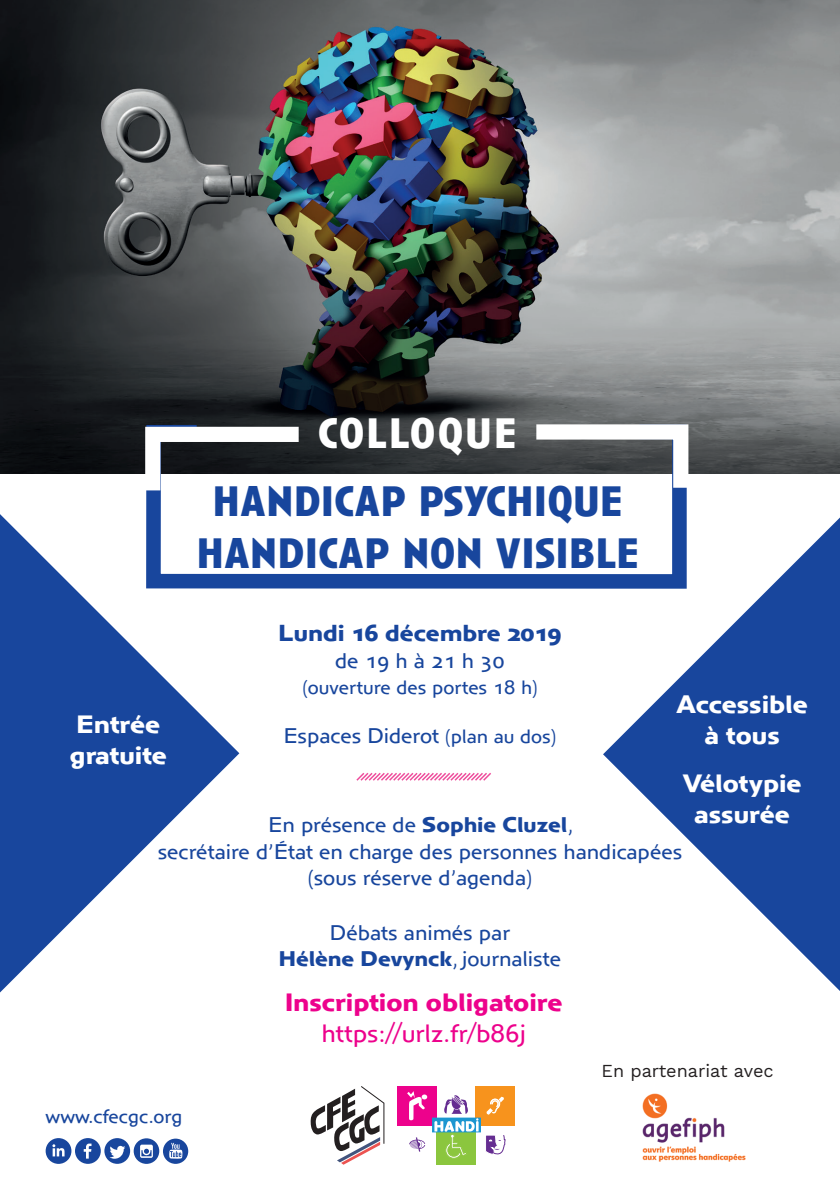
<style>
.page{position:relative;width:840px;height:1191px;background:#fff}
.page>*{position:absolute;margin:0;border:0;box-sizing:border-box;transform-origin:0 0}
.t1{font:700 44px/52.8px "Anisette Pro";color:#18469d;text-align:center}
.t2{font:700 44px "Anisette Pro";letter-spacing:.04em;color:#fff}
.t3{font:700 26px/31.2px "Anisette Pro Petite";color:#fff;text-align:center}
.t4{font:700 26px "Anisette Pro Petite";color:#ed028c}
.t5{font:26px "Anisette Pro Petite";color:#ed028c}
.t6{font:700 24px "Anisette Pro Petite";color:#18469d}
.t7{font:22px/26.4px "Anisette Pro Petite";color:#18469d;text-align:center}
.t8{font:20px "Anisette Pro Petite";color:#18469d}
.t9{font:18px "Work Sans";color:#231f20}
.s1{font-size:20px}
.s2{font-weight:700}
</style>
<div class="page">
<img style="left:0;top:0;width:839px;height:474px">
<img style="left:642px;top:1093px;width:104px;height:69px">
<svg style="left:0;top:468px;width:240px;height:525px"></svg>
<svg style="left:603px;top:518px;width:236px;height:472px;fill:#18469d"></svg>
<svg style="left:139px;top:417px;width:554px;height:179px"></svg>
<svg style="left:137px;top:419px;width:177px;height:86px"></svg>
<svg style="left:521px;top:417px;width:174px;height:86px"></svg>
<svg style="left:409px;top:1137px;width:16px;height:14px"></svg>
<div style="left:397px;top:1086px;width:39px;height:39px;background:#ed028c"></div>
<svg style="left:407px;top:1091px;width:20px;height:29px"></svg>
<div style="left:475px;top:1086px;width:39px;height:39px;background:#f7931d"></div>
<svg style="left:486px;top:1096px;width:17px;height:18px"></svg>
<div style="left:436px;top:1125px;width:39px;height:39px;background:#8bc63e"></div>
<div style="left:432px;top:1118px;width:48px;height:14px;border:1px solid #1c96d0"></div>
<svg style="left:434px;top:1094px;width:44px;height:65px"></svg>
<svg style="left:486px;top:1135px;width:19px;height:20px"></svg>
<svg style="left:310px;top:1086px;width:74px;height:78px"></svg>
<div style="left:75px;top:1138px;width:26px;height:25px;background:#18469d;border-radius:50%"></div>
<div style="left:46px;top:1138px;width:25px;height:25px;background:#18469d;border-radius:50%"></div>
<svg style="left:84px;top:1143px;width:7px;height:15px"></svg>
<div style="left:104px;top:1138px;width:26px;height:25px;background:#18469d;border-radius:50%"></div>
<div style="left:134px;top:1138px;width:25px;height:25px;background:#18469d;border-radius:50%"></div>
<svg style="left:140px;top:1144px;width:13px;height:13px"></svg>
<svg style="left:141px;top:1146px;width:10px;height:10px"></svg>
<div style="left:163px;top:1138px;width:25px;height:25px;background:#18469d;border-radius:50%"></div>
<svg style="left:169px;top:1142px;width:13px;height:16px"></svg>
<svg style="left:109px;top:1145px;width:16px;height:13px"></svg>
<svg style="left:52px;top:1144px;width:12px;height:12px"></svg>
<svg style="left:356px;top:772px;width:135px;height:9px"></svg>
<h1 class="t2" style="left:317px;top:402px;width:200px">COLLOQUE</h1>
<h1 class="t1" style="left:196px;top:472px;width:443px">HANDICAP PSYCHIQUE<br>HANDICAP NON VISIBLE</h1>
<p class="t6" style="left:278px;top:616px;width:284px">Lundi 16 décembre 2019</p>
<p class="t7" style="left:335px;top:646px;width:171px">de 19 h à 21 h 30</p>
<p class="t8" style="left:302px;top:674px;width:236px">(ouverture des portes 18 h)</p>
<p class="t7" style="left:283px;top:722px;width:274px">Espaces Diderot <span class="s1">(plan au dos)</span></p>
<p class="t3" style="left:676px;top:687px;width:133px">Accessible à tous</p>
<p class="t3" style="left:682px;top:766px;width:121px">Vélotypie assurée</p>
<p class="t3" style="left:70px;top:707px;width:99px;text-align:left">Entrée gratuite</p>
<p class="t7" style="left:158px;top:811px;width:525px">En présence de <span class="s2">Sophie Cluzel</span>,<br>secrétaire d’État en charge des personnes handicapées (sous réserve d’agenda)</p>
<p class="t7" style="left:279px;top:918px;width:284px">Débats animés par<br><span class="s2">Hélène Devynck</span>, journaliste</p>
<p class="t8" style="left:46px;top:1103px;width:138px">www.cfecgc.org</p>
<p class="t4" style="left:285px;top:983px;width:278px">Inscription obligatoire</p>
<p class="t5" style="left:321px;top:1015px;width:206px">https://urlz.fr/b86j</p>
<p class="t9" style="left:601px;top:1060px;width:173px">En partenariat avec</p>
</div>
